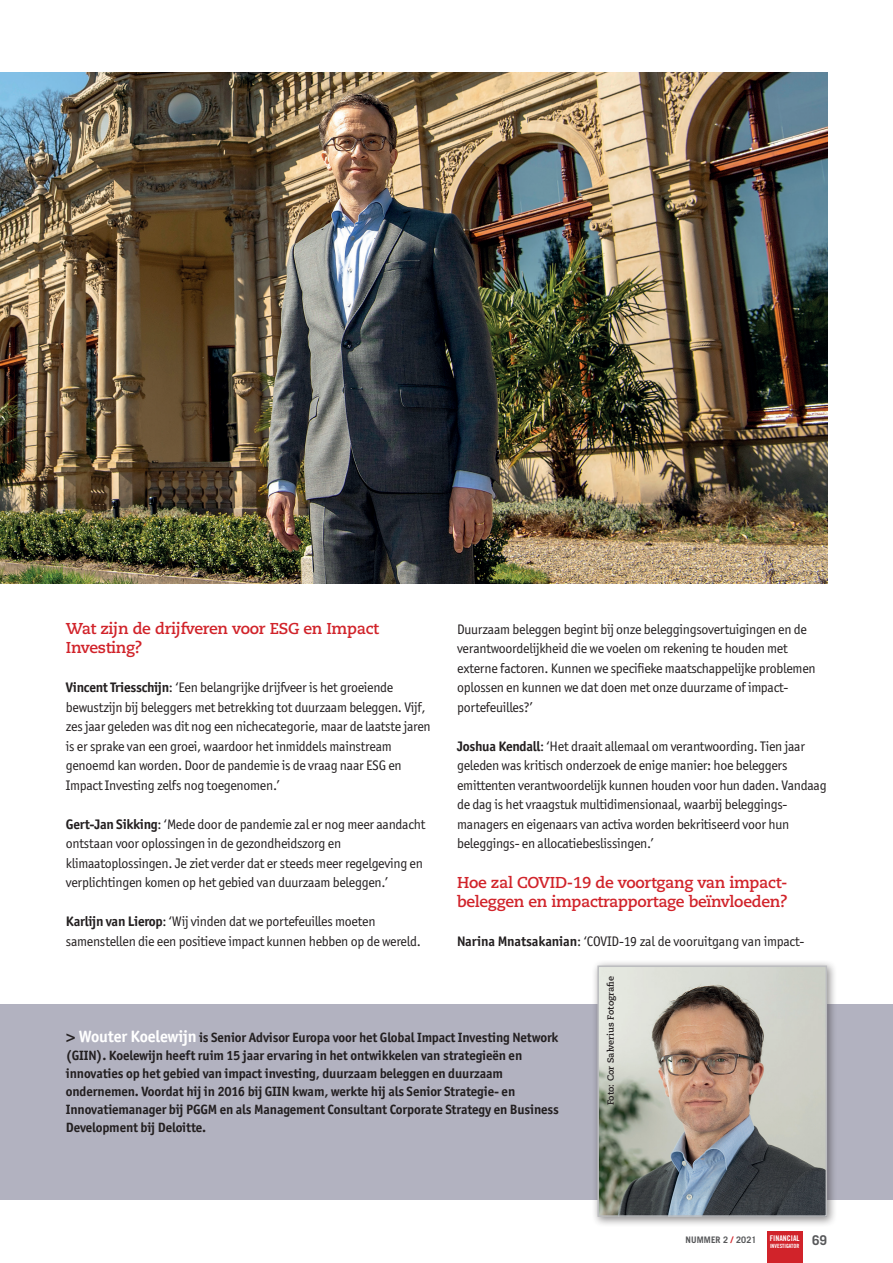
<style>
.page{position:relative;width:893px;height:1263px;background:#fff}
.page>*{position:absolute;margin:0;border:0;box-sizing:border-box;transform-origin:0 0}
.t1{font:700 15.75px/19.5px "Caecilia LT";letter-spacing:-.02em;color:#d1232a}
.t2{font:13.8px/19.5px "Officina San ITC";letter-spacing:-.02em;color:#231f20}
.t3{font:700 13.5px/18px "Officina San ITC";letter-spacing:-.01em;color:#231f20}
.t4{font:700 13.5px "Trade Gothic LT";color:#57585a}
.t5{font:700 9px "Caecilia LT";color:#231f20}
.t6{font:700 9px "Trade Gothic LT";letter-spacing:.01em;color:#57585a}
.t7{font:7.8px "Trade Gothic LT Bold Cond Twenty";color:#fff}
.t8{font:5.7px "Trade Gothic LT Bold Cond Twenty";color:#fff}
.s1{font-weight:700}
.s2{font-family:"Caecilia LT";font-weight:800;font-size:16.5px}
.s3{font-size:16.5px;color:#fff}
.s4{color:#d1232a}
</style>
<div class="page">
<div style="left:767px;top:1231px;width:35px;height:32px;background:#d1232a"></div>
<div style="left:0;top:1004px;width:893px;height:195px;background:#b2b2c0"></div>
<div style="left:591px;top:959px;width:247px;height:268px;background:#231f20;opacity:.5"></div>
<img style="left:600px;top:968px;width:224px;height:246px">
<div style="left:597px;top:965px;width:230px;height:252px;border:2px solid #bcbdc0"></div>
<img style="left:0;top:73px;width:827px;height:511px">
<p class="t1" style="left:66px;top:619px;width:315px">Wat zijn de drijfveren voor ESG en Impact<br>Investing?</p>
<p class="t2" style="left:66px;top:678px;width:366px"><span class="s1">Vincent Triesschijn</span>: ‘Een belangrijke drijfveer is het groeiende bewustzijn bij beleggers met betrekking tot duurzaam beleggen. Vijf, zes jaar geleden was dit nog een nichecategorie, maar de laatste jaren is er sprake van een groei, waardoor het inmiddels mainstream genoemd kan worden. Door de pandemie is de vraag naar ESG en Impact Investing zelfs nog toegenomen.’</p>
<p class="t2" style="left:66px;top:814px;width:361px"><span class="s1">Gert-Jan Sikking</span>: ‘Mede door de pandemie zal er nog meer aandacht ontstaan voor oplossingen in de gezondheidszorg en klimaatoplossingen. Je ziet verder dat er steeds meer regelgeving en verplichtingen komen op het gebied van duurzaam beleggen.’</p>
<p class="t2" style="left:66px;top:912px;width:356px"><span class="s1">Karlijn van Lierop</span>: ‘Wij vinden dat we portefeuilles moeten samenstellen die een positieve impact kunnen hebben op de wereld.</p>
<p class="t2" style="left:457px;top:619px;width:360px">Duurzaam beleggen begint bij onze beleggingsovertuigingen en de verantwoordelijkheid die we voelen om rekening te houden met externe factoren. Kunnen we specifieke maatschappelijke problemen oplossen en kunnen we dat doen met onze duurzame of impact&shy;portefeuilles?’</p>
<p class="t2" style="left:457px;top:736px;width:371px"><span class="s1">Joshua Kendall</span>: ‘Het draait allemaal om verantwoording. Tien jaar geleden was kritisch onderzoek de enige manier: hoe beleggers emittenten verantwoordelijk kunnen houden voor hun daden. Vandaag de dag is het vraagstuk multidimensionaal, waarbij beleggings&shy;managers en eigenaars van activa worden bekritiseerd voor hun beleggings- en allocatiebeslissingen.’</p>
<p class="t1" style="left:457px;top:872px;width:332px">Hoe zal COVID-19 de voortgang van impact&shy;beleggen en impactrapportage beïnvloeden?</p>
<p class="t2" style="left:457px;top:931px;width:348px"><span class="s1">Narina Mnatsakanian</span>: ‘COVID-19 zal de vooruitgang van impact-</p>
<p class="t3" style="left:66px;top:1028px;width:494px"><span class="s2">&gt;</span> <span class="s3">Wouter Koelewijn</span> is Senior Advisor Europa voor het Global Impact Investing Network (GIIN). Koelewijn heeft ruim 15 jaar ervaring in het ontwikkelen van strategieën en innovaties op het gebied van impact investing, duurzaam beleggen en duurzaam ondernemen. Voordat hij in 2016 bij GIIN kwam, werkte hij als Senior Strategie- en Innovatiemanager bij PGGM en als Management Consultant Corporate Strategy en Business Development bij Deloitte.</p>
<p class="t5" style="left:605px;top:1105px;width:131px;rotate:-90deg">Foto: Cor Salverius Fotografie</p>
<p class="t6" style="left:686px;top:1234px;width:72px">NUMMER 2 <span class="s4">/</span> 2021</p>
<p class="t4" style="left:812px;top:1232px;width:17px">69</p>
<p class="t7" style="left:770px;top:1233px;width:31px">FINANCIAL</p>
<p class="t8" style="left:770px;top:1242px;width:31px">INVESTIGATOR</p>
</div>
